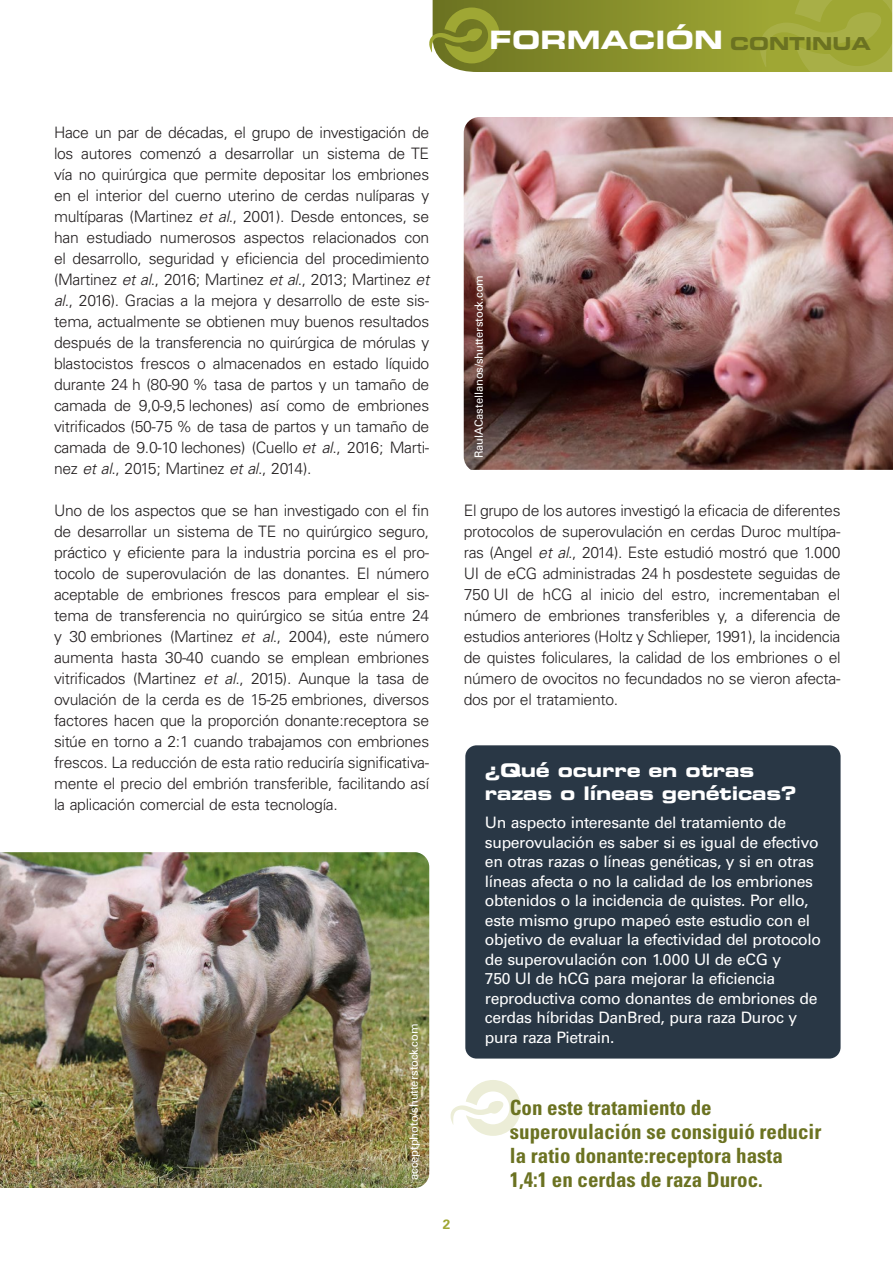
<style>
.page{position:relative;width:893px;height:1263px;background:#fff}
.page>*{position:absolute;margin:0;border:0;box-sizing:border-box;transform-origin:0 0}
.t1{font:25.35px "Eurostile LT Std Bold Ex 2";letter-spacing:.005em;color:#fff}
.MSD_Destacado{font:700 condensed 21px/24px "Univers LT Std";color:#6b7221}
.MSD_Despiece_titular{font:18.75px/22.5px "Eurostile LT Std Bold Ex 2";letter-spacing:-.01em;color:#fff}
.MSD_Texto_normal{font:300 15.75px/21px "Univers LT Std";letter-spacing:-.02em;color:#231f20;text-align:justify}
.MSD_Despiece_texto{font:15.75px/19.5px "Univers LT Std";letter-spacing:-.025em;color:#fff}
.t2{font:700 13.5px "Univers LT Std";color:#9fa734}
.MSD_Fuente_foto_blan{font:11.25px "Univers LT Std";letter-spacing:-.01em;color:#fff}
.MSD_Fuente_foto{font:11.25px "Univers LT Std";letter-spacing:-.01em;color:#fff}
.s1{font-size:17.85px;color:#6b7221}
.s2{font-style:italic}
</style>
<div class="page">
<img style="left:464px;top:117px;width:429px;height:353px">
<svg style="left:429px;top:0;width:464px;height:72px;background:#919934"></svg>
<svg style="left:450px;top:1080px;width:71px;height:56px"></svg>
<img style="left:0;top:852px;width:429px;height:336px">
<div style="left:465px;top:745px;width:375px;height:313px;background:#293745;border-radius:11px"></div>
<h1 class="t1" style="left:489px;top:22px;width:383px">FORMACIÓN <span class="s1">CONTINUA</span></h1>
<p class="MSD_Texto_normal" style="left:54px;top:122px;width:377px">Hace un par de décadas, el grupo de investigación de los autores comenzó a desarrollar un sistema de TE vía no quirúrgica que permite depositar los embriones en el interior del cuerno uterino de cerdas nulíparas y multíparas (Martinez <span class="s2">et al</span>., 2001). Desde entonces, se han estudiado numerosos aspectos relacionados con el desarrollo, seguridad y eficiencia del procedimiento (Martinez <span class="s2">et al</span>., 2016; Martinez <span class="s2">et al</span>., 2013; Martinez <span class="s2">et al</span>., 2016). Gracias a la mejora y desarrollo de este sis&shy;tema, actualmente se obtienen muy buenos resultados después de la transferencia no quirúrgica de mórulas y blastocistos frescos o almacenados en estado líquido durante 24 h (80-90 % tasa de partos y un tamaño de camada de 9,0-9,5 lechones) así como de embriones vitrificados (50-75 % de tasa de partos y un tamaño de camada de 9.0-10 lechones) (Cuello <span class="s2">et al</span>., 2016; Marti&shy;nez <span class="s2">et al</span>., 2015; Martinez <span class="s2">et al</span>., 2014).</p>
<p class="MSD_Texto_normal" style="left:54px;top:500px;width:377px">Uno de los aspectos que se han investigado con el fin de desarrollar un sistema de TE no quirúrgico seguro, práctico y eficiente para la industria porcina es el pro&shy;tocolo de superovulación de las donantes. El número aceptable de embriones frescos para emplear el sis&shy;tema de transferencia no quirúrgico se sitúa entre 24 y 30 embriones (Martinez <span class="s2">et al</span>., 2004), este número aumenta hasta 30-40 cuando se emplean embriones vitrificados (Martinez <span class="s2">et al</span>., 2015). Aunque la tasa de ovulación de la cerda es de 15-25 embriones, diversos factores hacen que la proporción donante:receptora se sitúe en torno a 2:1 cuando trabajamos con embriones frescos. La reducción de esta ratio reduciría significativa&shy;mente el precio del embrión transferible, facilitando así la aplicación comercial de esta tecnología.</p>
<p class="MSD_Texto_normal" style="left:464px;top:500px;width:378px">El grupo de los autores investigó la eficacia de diferentes protocolos de superovulación en cerdas Duroc multípa&shy;ras (Angel <span class="s2">et al</span>., 2014). Este estudió mostró que 1.000<br>UI de eCG administradas 24 h posdestete seguidas de 750 UI de hCG al inicio del estro, incrementaban el número de embriones transferibles y, a diferencia de estudios anteriores (Holtz y Schlieper, 1991), la incidencia de quistes foliculares, la calidad de los embriones o el número de ovocitos no fecundados no se vieron afecta&shy;dos por el tratamiento.</p>
<p class="MSD_Fuente_foto_blan" style="left:472px;top:458px;width:184px;rotate:-90deg">RaulACastellanos/shutterstock.com</p>
<p class="MSD_Despiece_titular" style="left:485px;top:759px;width:313px">¿Qué ocurre en otras razas o líneas genéticas?</p>
<p class="MSD_Despiece_texto" style="left:485px;top:813px;width:338px">Un aspecto interesante del tratamiento de superovulación es saber si es igual de efectivo en otras razas o líneas genéticas, y si en otras líneas afecta o no la calidad de los embriones obtenidos o la incidencia de quistes. Por ello, este mismo grupo mapeó este estudio con el objetivo de evaluar la efectividad del protocolo de superovulación con 1.000 UI de eCG y<br>750 UI de hCG para mejorar la eficiencia reproductiva como donantes de embriones de cerdas híbridas DanBred, pura raza Duroc y pura raza Pietrain.</p>
<p class="MSD_Fuente_foto" style="left:407px;top:1180px;width:158px;rotate:-90deg">acceptphoto/shutterstock.com</p>
<p class="MSD_Destacado" style="left:510px;top:1095px;width:313px">Con este tratamiento de superovulación se consiguió reducir la ratio donante:receptora hasta<br>1,4:1 en cerdas de raza Duroc.</p>
<p class="t2" style="left:443px;top:1217px;width:9px">2</p>
</div>
